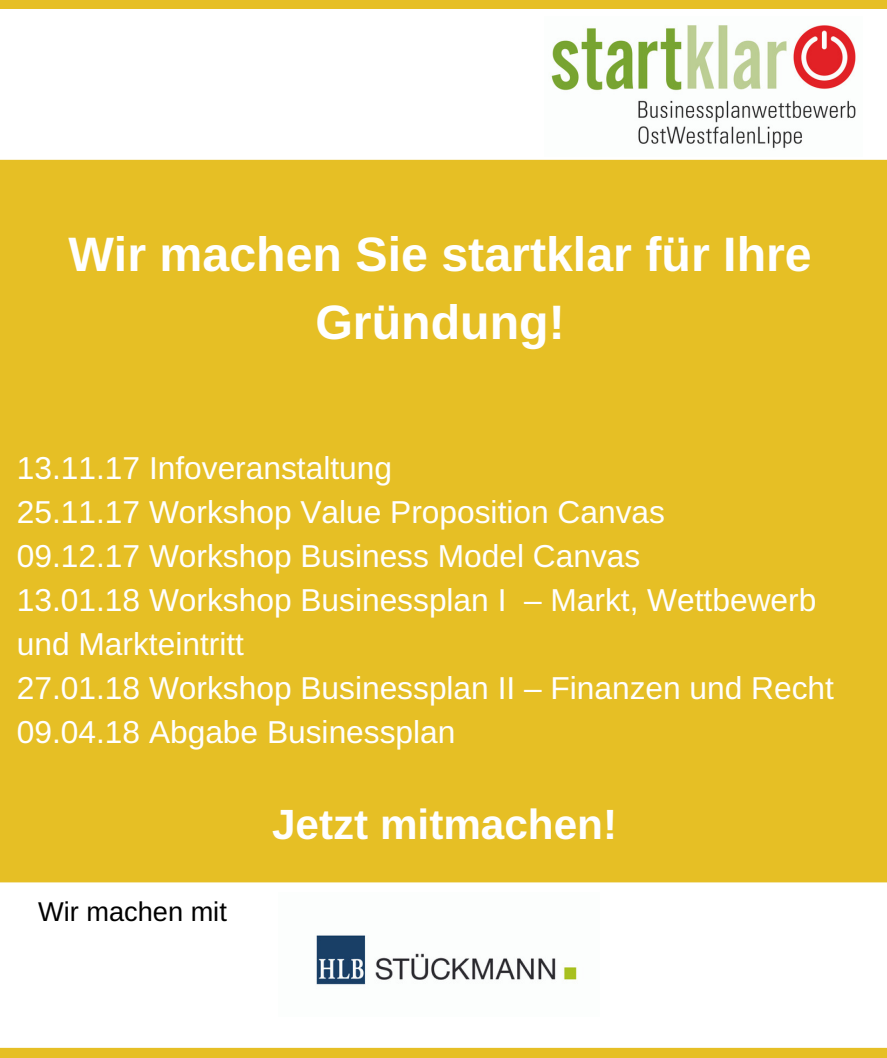
<style>
.page{position:relative;width:887px;height:1058px;background:#fff}
.page>*{position:absolute;margin:0;border:0;box-sizing:border-box;transform-origin:0 0}
.t1{font:700 48.3px/67.5px "Arimo";color:#fff;text-align:center}
.t2{font:700 42.3px "Arimo";color:#fff}
.t3{font:31.65px/43.8px "Arimo";color:#fff}
.t4{font:27.15px "Arimo";color:#000}
</style>
<div class="page">
<div style="left:0;top:0;width:886px;height:1057px;background:#e6bf25"></div>
<div style="left:0;top:9px;width:886px;height:151px;background:#fff"></div>
<div style="left:0;top:882px;width:886px;height:165px;background:#fff"></div>
<img style="left:544px;top:17px;width:318px;height:139px">
<img style="left:278px;top:892px;width:322px;height:124px">
<h1 class="t1" style="left:68px;top:221px;width:745px">Wir machen Sie startklar für Ihre<br>Gründung!</h1>
<p class="t3" style="left:17px;top:446px;width:818px">13.11.17 Infoveranstaltung<br>25.11.17 Workshop Value Proposition Canvas<br>09.12.17 Workshop Business Model Canvas<br>13.01.18 Workshop Businessplan I – Markt, Wettbewerb und Markteintritt<br>27.01.18 Workshop Businessplan II – Finanzen und Recht 09.04.18 Abgabe Businessplan</p>
<p class="t4" style="left:38px;top:896px;width:190px">Wir machen mit</p>
<h2 class="t2" style="left:272px;top:800px;width:346px">Jetzt mitmachen!</h2>
</div>
